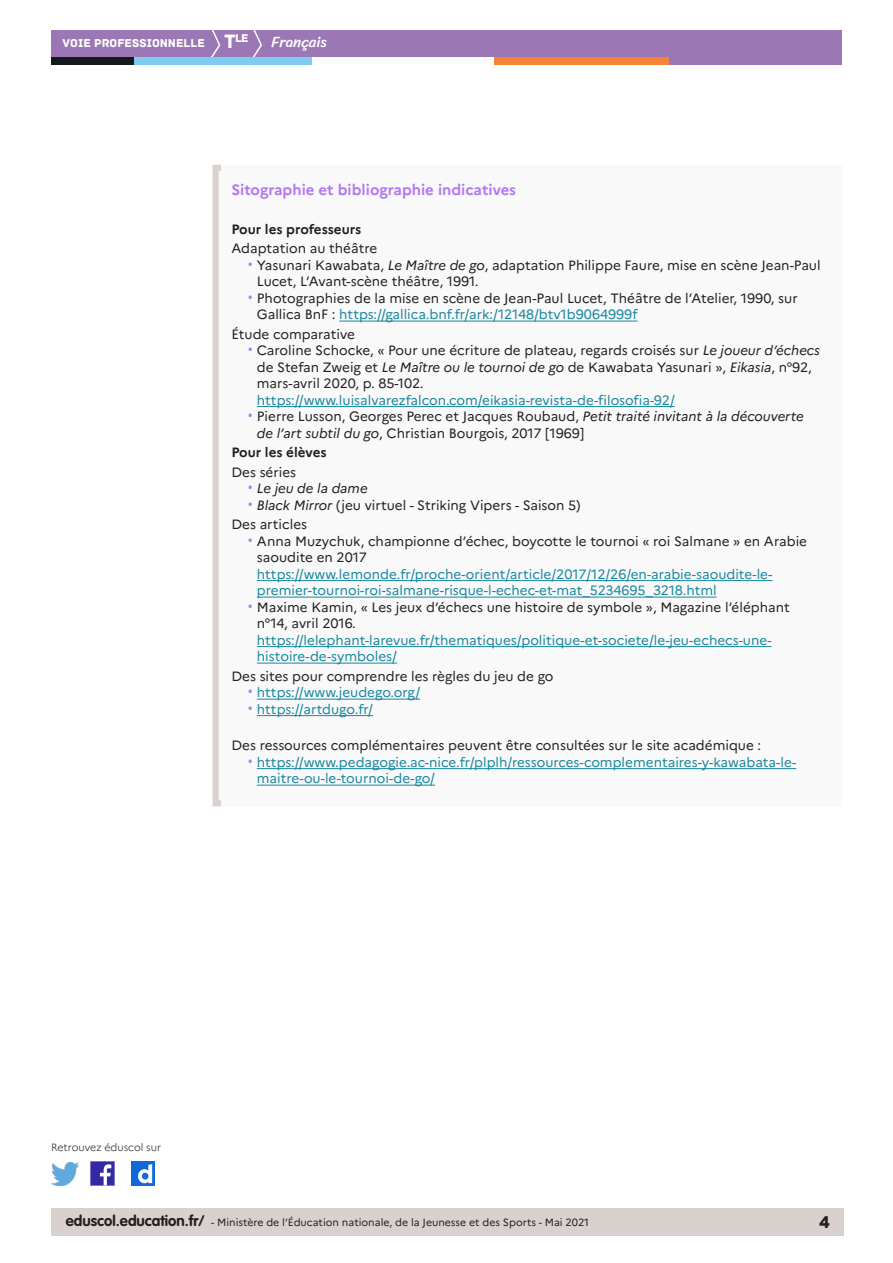
<style>
.page{position:relative;width:893px;height:1263px;background:#fff}
.page>*{position:absolute;margin:0;border:0;box-sizing:border-box;transform-origin:0 0}
.t1{font:18px "Archive";color:#231f20}
._08_Titre_encadré{font:700 15px "Marianne";color:#b078f2}
.t2{font:15px "Sriracha";color:#fff}
._08_txt_encadré{font:13.5px/16.5px "Marianne";color:#231f20}
.t3{font:13.5px/16.5px "Marianne";color:#16879f}
._08_txt_encadré-2{font:700 13.5px "Marianne";letter-spacing:-.005em;color:#231f20}
.t4{font:italic 13.5px "Marianne";color:#231f20}
.t5{font:12px "Archive";color:#fff}
.t6{font:11.85px "Archive";color:#fff}
.t7{font:10.5px "Marianne";color:#231f20}
.t8{font:300 10.5px "Marianne";color:#231f20}
.s1{font-size:20.4px}
.s2{font-family:"Roboto";font-size:15px;color:#b078f2}
.s3{font-style:italic}
.s4{color:#16879f}
.s5{font-family:"Roboto";font-style:normal;font-size:15px;color:#b078f2}
.s6{color:#231f20}
.s7{font-family:"VAG Rounded Std";font-weight:700;font-size:15px}
</style>
<div class="page">
<div style="left:51px;top:1209px;width:792px;height:27px;background:#d8d1ce"></div>
<img style="left:91px;top:1162px;width:23px;height:23px">
<img style="left:51px;top:1163px;width:28px;height:22px">
<img style="left:132px;top:1162px;width:22px;height:23px">
<div style="left:51px;top:30px;width:791px;height:27px;background:#9b77b5"></div>
<svg style="left:211px;top:30px;width:10px;height:27px"></svg>
<svg style="left:252px;top:30px;width:10px;height:27px"></svg>
<div style="left:133px;top:57px;width:179px;height:8px;background:#7dcbf1"></div>
<div style="left:51px;top:57px;width:82px;height:8px;background:#141a1c"></div>
<div style="left:667px;top:57px;width:175px;height:8px;background:#9b77b5"></div>
<div style="left:494px;top:57px;width:175px;height:8px;background:#f48437"></div>
<div style="left:213px;top:165px;width:629px;height:641px;background:#faf9f9"></div>
<hr style="left:339px;top:321px;width:299px;height:1px;background:#16879f">
<hr style="left:257px;top:406px;width:418px;height:1px;background:#16879f">
<hr style="left:257px;top:580px;width:515px;height:1px;background:#16879f">
<hr style="left:257px;top:597px;width:460px;height:1px;background:#16879f">
<hr style="left:257px;top:646px;width:515px;height:1px;background:#16879f">
<hr style="left:257px;top:663px;width:140px;height:1px;background:#16879f">
<hr style="left:257px;top:699px;width:163px;height:1px;background:#16879f">
<hr style="left:257px;top:715px;width:116px;height:1px;background:#16879f">
<hr style="left:257px;top:768px;width:539px;height:1px;background:#16879f">
<hr style="left:257px;top:785px;width:178px;height:1px;background:#16879f">
<div style="left:213px;top:165px;width:629px;height:641px;border:6px solid #d8d1ce"></div>
<p class="t6" style="left:235px;top:31px;width:15px">le</p>
<p class="t5" style="left:63px;top:36px;width:175px">VOIE PROFESSIONNELLE <span class="s1">T</span></p>
<p class="t2" style="left:271px;top:33px;width:57px">Français</p>
<p class="_08_Titre_encadré" style="left:231px;top:180px;width:286px">Sitographie et bibliographie indicatives</p>
<p class="_08_txt_encadré-2" style="left:231px;top:221px;width:132px">Pour les professeurs</p>
<p class="_08_txt_encadré" style="left:231px;top:240px;width:147px">Adaptation au théâtre</p>
<p class="_08_txt_encadré" style="left:257px;top:257px;width:565px;text-indent:-9px"><span class="s2">•</span> Yasunari Kawabata, <span class="s3">Le Maître de go</span>, adaptation Philippe Faure, mise en scène Jean-Paul<br>Lucet, L’Avant-scène théâtre, 1991.</p>
<p class="_08_txt_encadré" style="left:257px;top:290px;width:542px;text-indent:-9px"><span class="s2">•</span> Photographies de la mise en scène de Jean-Paul Lucet, Théâtre de l’Atelier, 1990, sur<br>Gallica BnF : <span class="s4">https://gallica.bnf.fr/ark:/12148/btv1b9064999f</span></p>
<p class="_08_txt_encadré" style="left:231px;top:326px;width:125px">Étude comparative</p>
<p class="_08_txt_encadré" style="left:257px;top:342px;width:564px;text-indent:-9px"><span class="s2">•</span> Caroline Schocke, « Pour une écriture de plateau, regards croisés sur <span class="s3">Le joueur d’échecs </span>de Stefan Zweig et <span class="s3">Le Maître ou le tournoi de go</span> de Kawabata Yasunari », <span class="s3">Eikasia</span>, n°92, mars-avril 2020, p. 85-102. <span class="s4">https://www.luisalvarezfalcon.com/eikasia-revista-de-filosofia-92/</span></p>
<p class="_08_txt_encadré" style="left:257px;top:408px;width:548px;text-indent:-9px"><span class="s2">•</span> Pierre Lusson, Georges Perec et Jacques Roubaud, <span class="s3">Petit traité invitant à la découverte de l’art subtil du go</span>, Christian Bourgois, 2017 [1969]</p>
<p class="_08_txt_encadré-2" style="left:231px;top:444px;width:97px">Pour les élèves</p>
<p class="_08_txt_encadré" style="left:231px;top:464px;width:66px">Des séries</p>
<p class="t4" style="left:248px;top:480px;width:121px"><span class="s5">•</span> Le jeu de la dame</p>
<p class="_08_txt_encadré" style="left:248px;top:497px;width:334px"><span class="s2">•</span> <span class="s3">Black Mirror</span> (jeu virtuel - Striking Vipers - Saison 5)</p>
<p class="_08_txt_encadré" style="left:231px;top:516px;width:77px">Des articles</p>
<p class="t3" style="left:257px;top:533px;width:552px;text-indent:-9px"><span class="s2">•</span> <span class="s6">Anna Muzychuk, championne d’échec, boycotte le tournoi « roi Salmane » en Arabie saoudite en 2017 </span>https://www.lemonde.fr/proche-orient/article/2017/12/26/en-arabie-saoudite-le&shy;premier-tournoi-roi-salmane-risque-l-echec-et-mat_5234695_3218.html</p>
<p class="t3" style="left:257px;top:599px;width:534px;text-indent:-9px"><span class="s2">•</span> <span class="s6">Maxime Kamin, « Les jeux d’échecs une histoire de symbole », Magazine l’éléphant n°14, avril 2016. </span>https://lelephant-larevue.fr/thematiques/politique-et-societe/le-jeu-echecs-une&shy;histoire-de-symboles/</p>
<p class="_08_txt_encadré" style="left:231px;top:668px;width:324px">Des sites pour comprendre les règles du jeu de go</p>
<p class="t3" style="left:248px;top:684px;width:174px"><span class="s2">•</span> https://www.jeudego.org/</p>
<p class="t3" style="left:248px;top:701px;width:127px"><span class="s2">•</span> https://artdugo.fr/</p>
<p class="_08_txt_encadré" style="left:231px;top:737px;width:531px">Des ressources complémentaires peuvent être consultées sur le site académique :</p>
<p class="t3" style="left:257px;top:754px;width:541px;text-indent:-9px"><span class="s2">•</span> https://www.pedagogie.ac-nice.fr/plplh/ressources-complementaires-y-kawabata-le&shy;maitre-ou-le-tournoi-de-go/</p>
<p class="t8" style="left:51px;top:1141px;width:112px">Retrouvez éduscol sur</p>
<p class="t7" style="left:66px;top:1216px;width:525px"><span class="s7">eduscol.education.fr/</span> - Ministère de l’Éducation nationale, de la Jeunesse et des Sports - Mai 2021</p>
<h1 class="t1" style="left:819px;top:1211px;width:13px">4</h1>
</div>
